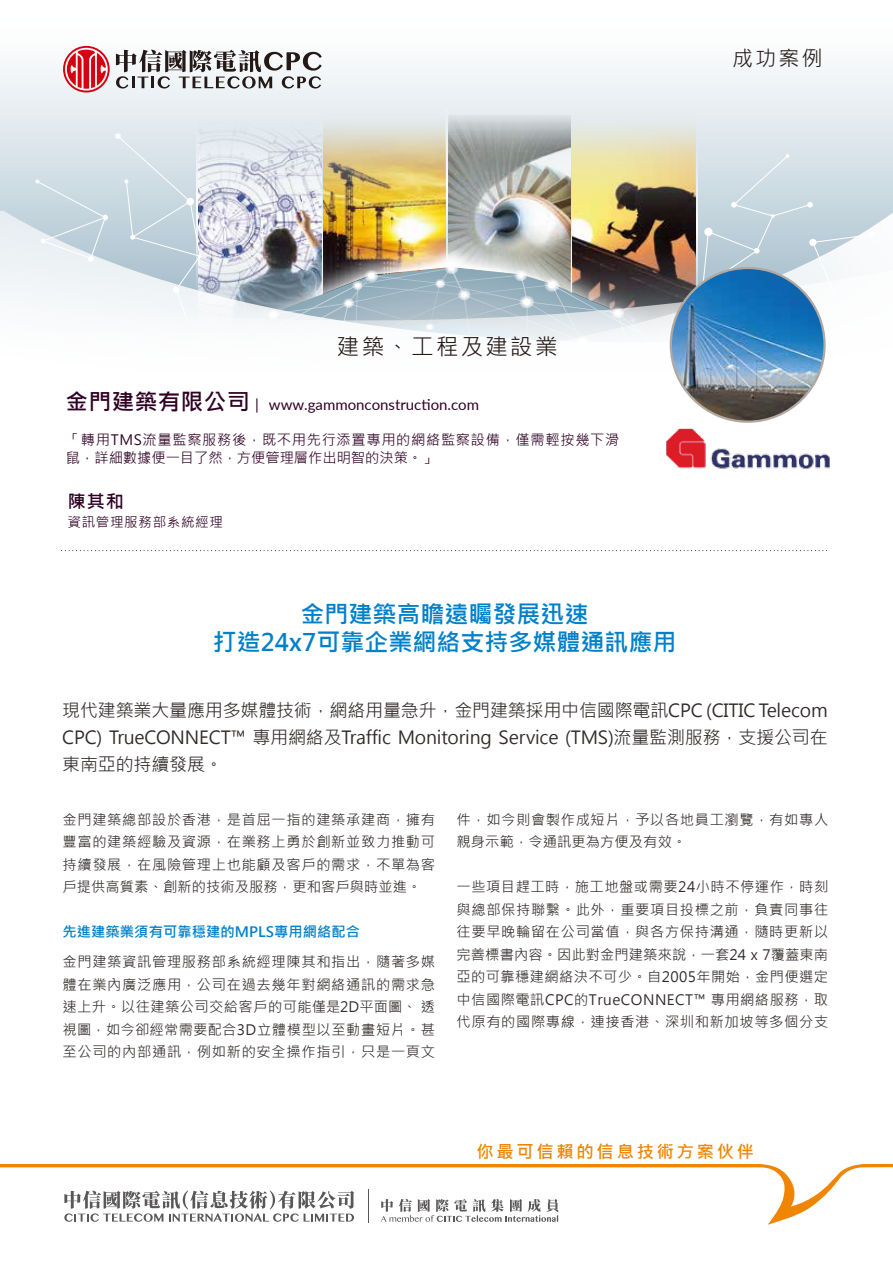
<style>
.page{position:relative;width:893px;height:1263px;background:#fff}
.page>*{position:absolute;margin:0;border:0;box-sizing:border-box;transform-origin:0 0}
.t1{font:700 24px/28.5px "Microsoft Jheng Hei";color:#0080c9;text-align:center}
.t2{font:22.5px "Microsoft Jheng Hei";letter-spacing:.1em;color:#231916}
.t3{font:21px "Microsoft Jheng Hei";color:#231916}
.t4{font:18px/27px "Microsoft Jheng Hei";letter-spacing:-.01em;color:#302928;text-align:justify}
.t5{font:700 18px "Microsoft Jheng Hei";color:#2f0024}
.t6{font:700 17.25px "Microsoft Jheng Hei";letter-spacing:.16em;color:#f08502}
.t7{font:15px "Lato";color:#2f0024}
.t8{font:14.25px/22.5px "Microsoft Jheng Hei";letter-spacing:.045em;color:#302928;text-align:justify}
.t9{font:14.25px/18px "Microsoft Jheng Hei";letter-spacing:.045em;color:#2f0024}
.t10{font:700 14.25px "Microsoft Jheng Hei";letter-spacing:.01em;color:#0080c9}
.t11{font:13.5px "Microsoft Jheng Hei";letter-spacing:.05em;color:#2f0024}
.s1{font-family:"Microsoft Jheng Hei";font-weight:700;font-size:22.5px}
</style>
<div class="page">
<svg style="left:0;top:45px;width:893px;height:166px"></svg>
<svg style="left:0;top:1164px;width:893px;height:60px"></svg>
<hr style="left:368px;top:1189px;width:1px;height:33px;background:#5a5757">
<svg style="left:64px;top:1190px;width:290px;height:32px"></svg>
<svg style="left:381px;top:1199px;width:178px;height:23px"></svg>
<svg style="left:116px;top:50px;width:206px;height:39px"></svg>
<svg style="left:63px;top:46px;width:47px;height:47px"></svg>
<hr style="left:197px;top:119px;width:2px;height:170px;background:#e3ebef">
<hr style="left:446px;top:102px;width:2px;height:169px;background:#e9eff3">
<img style="left:573px;top:116px;width:122px;height:17px">
<div style="left:199px;top:120px;width:122px;height:13px;background:#e2eaef"></div>
<img style="left:324px;top:116px;width:122px;height:17px">
<img style="left:448px;top:115px;width:122px;height:18px">
<div style="left:35px;top:179px;width:73px;height:32px;background:#cbd9e1"></div>
<img style="left:115px;top:133px;width:759px;height:274px">
<svg style="left:0;top:211px;width:893px;height:59px;background:#cdd7db"></svg>
<img style="left:220px;top:213px;width:673px;height:57px">
<svg style="left:0;top:270px;width:874px;height:121px"></svg>
<svg style="left:61px;top:550px;width:766px;height:1px"></svg>
<img style="left:671px;top:268px;width:153px;height:154px;border-radius:77px">
<img style="left:666px;top:422px;width:164px;height:47px">
<h3 class="t3" style="left:732px;top:45px;width:92px">成功案例</h3>
<h2 class="t2" style="left:337px;top:333px;width:222px">建築、工程及建設業</h2>
<p class="t7" style="left:66px;top:393px;width:415px"><span class="s1">金門建築有限公司</span> | www.gammonconstruction.com</p>
<p class="t9" style="left:66px;top:431px;width:555px">「轉用TMS流量監察服務後，既不用先行添置專用的網絡監察設備，僅需輕按幾下滑鼠，詳細數據便一目了然，方便管理層作出明智的決策。」</p>
<p class="t5" style="left:68px;top:490px;width:57px">陳其和</p>
<p class="t11" style="left:68px;top:514px;width:157px">資訊管理服務部系統經理</p>
<h1 class="t1" style="left:213px;top:600px;width:465px">金門建築高瞻遠矚發展迅速<br>打造24x7可靠企業網絡支持多媒體通訊應用</h1>
<p class="t4" style="left:62px;top:697px;width:767px">現代建築業大量應用多媒體技術，網絡用量急升，金門建築採用中信國際電訊CPC (CITIC Telecom CPC) TrueCONNECT™ 專用網絡及Traffic Monitoring Service (TMS)流量監測服務，支援公司在東南亞的持續發展。</p>
<p class="t8" style="left:62px;top:808px;width:374px">金門建築總部設於香港，是首屈一指的建築承建商，擁有豐富的建築經驗及資源，在業務上勇於創新並致力推動可持續發展，在風險管理上也能顧及客戶的需求，不單為客戶提供高質素、創新的技術及服務，更和客戶與時並進。</p>
<p class="t10" style="left:62px;top:923px;width:299px">先進建築業須有可靠穩建的MPLS專用網絡配合</p>
<p class="t8" style="left:62px;top:951px;width:374px">金門建築資訊管理服務部系統經理陳其和指出，隨著多媒體在業內廣泛應用，公司在過去幾年對網絡通訊的需求急速上升。以往建築公司交給客戶的可能僅是2D平面圖、 透視圖，如今卻經常需要配合3D立體模型以至動畫短片。甚至公司的內部通訊，例如新的安全操作指引，只是一頁文</p>
<p class="t8" style="left:457px;top:808px;width:373px">件，如今則會製作成短片，予以各地員工瀏覽，有如專人親身示範，令通訊更為方便及有效。</p>
<p class="t8" style="left:457px;top:876px;width:373px">一些項目趕工時，施工地盤或需要24小時不停運作，時刻與總部保持聯繫。此外，重要項目投標之前，負責同事往往要早晚輪留在公司當值，與各方保持溝通，隨時更新以完善標書內容。因此對金門建築來說，一套24 x 7覆蓋東南亞的可靠穩建網絡決不可少。自2005年開始，金門便選定中信國際電訊CPC的TrueCONNECT™ 專用網絡服務，取代原有的國際專線，連接香港、深圳和新加坡等多個分支</p>
<p class="t6" style="left:477px;top:1141px;width:279px">你最可信賴的信息技術方案伙伴</p>
</div>
